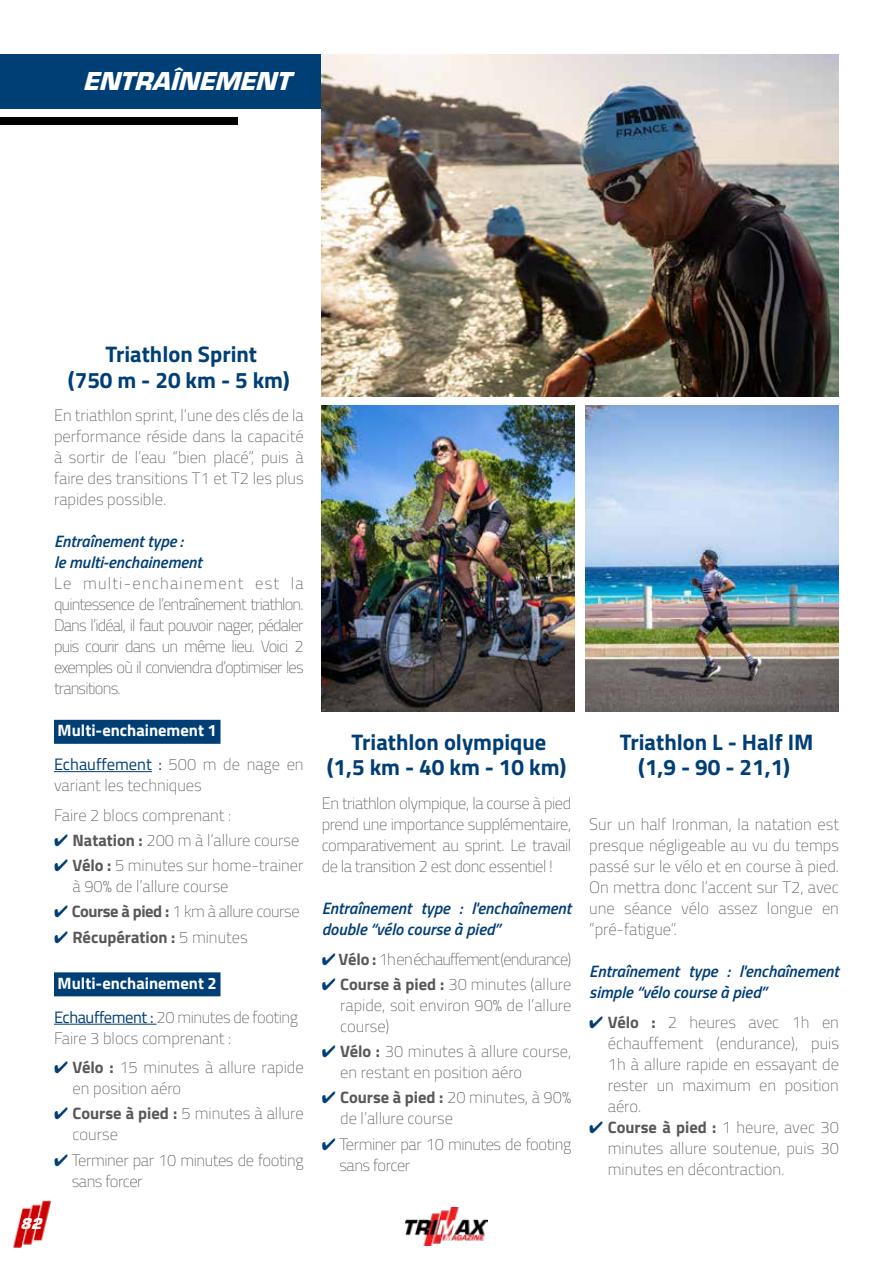
<style>
.page{position:relative;width:893px;height:1263px;background:#fff}
.page>*{position:absolute;margin:0;border:0;box-sizing:border-box;transform-origin:0 0}
.t1{font:italic 900 27px "Eurostile";color:#fff}
.t2{font:700 22.5px/25.5px "Titillium Web";color:#003e76;text-align:center}
.t3{font:100 16.5px/21px "Titillium Web";color:#58585a;text-align:justify}
.t4{font:italic 600 16.5px/21px "Titillium Web";color:#003e76}
.t5{font:100 16.5px/21px "Titillium Web";letter-spacing:-.025em;color:#58585a}
.t6{font:700 16.5px/33.8px "Titillium Web";color:#fff}
.t7{font:100 16.5px "Titillium Web";letter-spacing:-.05em;color:#58585a}
.t8{font:700 16.5px "Titillium Web";color:#58585a}
.t9{font:italic 900 16.5px "Eurostile";color:#fff}
.s1{font-weight:400;color:#003e76}
.s2{font-weight:100;color:#58585a}
.s3{color:#003e76}
.s4{font-weight:700}
.s5{font-weight:100}
</style>
<div class="page">
<img style="left:13px;top:1200px;width:38px;height:48px">
<img style="left:406px;top:1207px;width:81px;height:39px">
<div style="left:0;top:70px;width:237px;height:55px;background:#000"></div>
<div style="left:0;top:63px;width:292px;height:54px;background:#fff"></div>
<div style="left:0;top:54px;width:322px;height:55px;background:#003e76"></div>
<div style="left:54px;top:720px;width:166px;height:24px;background:#003e76"></div>
<hr style="left:54px;top:771px;width:98px;height:1px;background:#003e76">
<div style="left:54px;top:972px;width:166px;height:24px;background:#003e76"></div>
<hr style="left:54px;top:1024px;width:103px;height:1px;background:#003e76">
<img style="left:322px;top:54px;width:517px;height:342px">
<img style="left:322px;top:405px;width:253px;height:306px">
<img style="left:586px;top:405px;width:253px;height:306px">
<h1 class="t1" style="left:83px;top:66px;width:209px">ENTRAÎNEMENT</h1>
<h2 class="t2" style="left:68px;top:340px;width:224px">Triathlon Sprint<br>(750 m - 20 km - 5 km)</h2>
<p class="t3" style="left:54px;top:404px;width:251px">En triathlon sprint, l’une des clés de la performance réside dans la capacité à sortir de l’eau “bien placé”, puis à faire des transitions T1 et T2 les plus rapides possible.</p>
<p class="t4" style="left:54px;top:530px;width:149px">Entraînement type :<br>le multi-enchainement</p>
<p class="t3" style="left:54px;top:572px;width:251px">Le multi-enchainement est la quintessence de l’entraînement triathlon.<br>Dans l’idéal, il faut pouvoir nager, pédaler puis courir dans un même lieu. Voici 2 exemples où il conviendra d’optimiser les transitions.</p>
<p class="t6" style="left:54px;top:713px;width:251px">Multi-enchainement 1<br><span class="s1">Echauffement :</span> <span class="s2">500 m de nage en</span></p>
<p class="t3" style="left:54px;top:770px;width:179px;line-height:29.5px">variant les techniques<br>Faire 2 blocs comprenant :</p>
<p class="t3" style="left:54px;top:829px;width:247px"><span class="s3">✔</span> <span class="s4">Natation :</span> 200 m à l’allure course</p>
<p class="t3" style="left:73px;top:854px;width:233px;text-indent:-19px"><span class="s3">✔</span> <span class="s4">Vélo :</span> 5 minutes sur home-trainer à 90% de l’allure course</p>
<p class="t5" style="left:54px;top:900px;width:247px"><span class="s3">✔</span> <span class="s4">Course à pied :</span> 1 km à allure course</p>
<p class="t8" style="left:54px;top:924px;width:195px"><span class="s3">✔</span> Récupération : <span class="s5">5 minutes</span></p>
<p class="t6" style="left:54px;top:965px;width:246px">Multi-enchainement 2<br><span class="s1">Echauffement :</span> <span class="s2">20 minutes de footing</span></p>
<p class="t3" style="left:54px;top:1026px;width:179px">Faire 3 blocs comprenant :</p>
<p class="t3" style="left:73px;top:1056px;width:233px;text-indent:-19px"><span class="s3">✔</span> <span class="s4">Vélo :</span> 15 minutes à allure rapide en position aéro</p>
<p class="t3" style="left:73px;top:1102px;width:233px;text-indent:-19px"><span class="s3">✔</span> <span class="s4">Course à pied :</span> 5 minutes à allure course</p>
<p class="t5" style="left:72px;top:1148px;width:233px;text-indent:-18px"><span class="s3">✔</span> Terminer par 10 minutes de footing sans forcer</p>
<p class="t9" style="left:20px;top:1214px;width:23px">82</p>
<h2 class="t2" style="left:327px;top:728px;width:241px">Triathlon olympique<br>(1,5 km - 40 km - 10 km)</h2>
<p class="t3" style="left:322px;top:792px;width:251px">En triathlon olympique, la course à pied prend une importance supplémentaire, comparativement au sprint. Le travail de la transition 2 est donc essentiel !</p>
<p class="t4" style="left:322px;top:897px;width:251px">Entraînement type : l'enchaînement double “vélo course à pied”</p>
<p class="t7" style="left:322px;top:947px;width:251px"><span class="s3">✔</span> <span class="s4">Vélo :</span> 1h en échauffement (endurance)</p>
<p class="t3" style="left:340px;top:973px;width:233px;text-indent:-19px"><span class="s3">✔</span> <span class="s4">Course à pied :</span> 30 minutes (allure rapide, soit environ 90% de l’allure course)</p>
<p class="t3" style="left:340px;top:1040px;width:233px;text-indent:-19px"><span class="s3">✔</span> <span class="s4">Vélo :</span> 30 minutes à allure course, en restant en position aéro</p>
<p class="t3" style="left:340px;top:1086px;width:233px;text-indent:-19px"><span class="s3">✔</span> <span class="s4">Course à pied :</span> 20 minutes, à 90% de l’allure course</p>
<p class="t5" style="left:339px;top:1132px;width:233px;text-indent:-18px"><span class="s3">✔</span> Terminer par 10 minutes de footing sans forcer</p>
<h2 class="t2" style="left:620px;top:728px;width:195px">Triathlon L - Half IM (1,9 - 90 - 21,1)</h2>
<p class="t3" style="left:589px;top:813px;width:251px">Sur un half Ironman, la natation est presque négligeable au vu du temps passé sur le vélo et en course à pied.<br>On mettra donc l’accent sur T2, avec une séance vélo assez longue en “pré-fatigue”.</p>
<p class="t4" style="left:589px;top:960px;width:251px">Entraînement type : l'enchaînement simple “vélo course à pied”</p>
<p class="t3" style="left:608px;top:1010px;width:233px;text-indent:-19px"><span class="s3">✔</span> <span class="s4">Vélo :</span> 2 heures avec 1h en échauffement (endurance), puis 1h à allure rapide en essayant de rester un maximum en position aéro.</p>
<p class="t3" style="left:608px;top:1115px;width:233px;text-indent:-19px"><span class="s3">✔</span> <span class="s4">Course à pied :</span> 1 heure, avec 30 minutes allure soutenue, puis 30 minutes en décontraction.</p>
</div>
